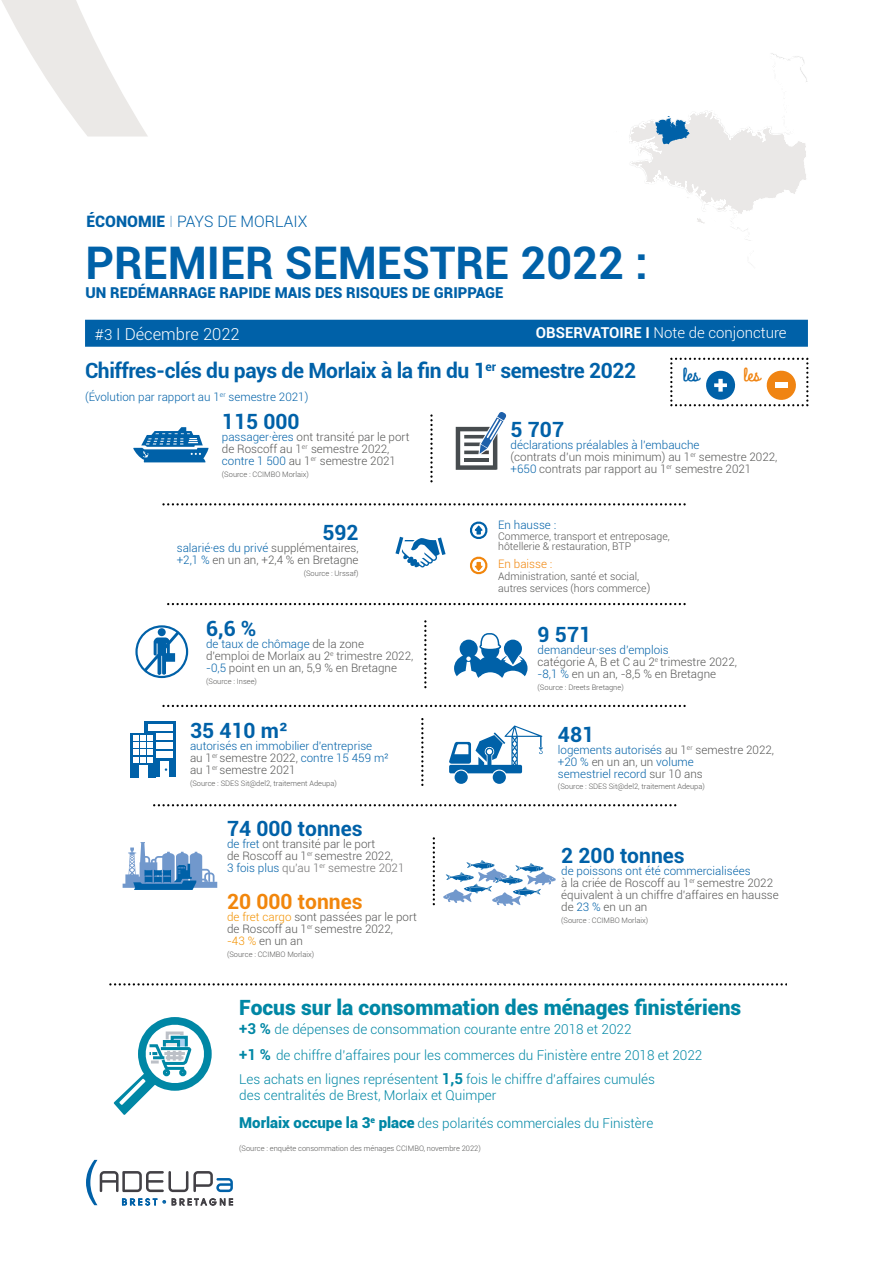
<style>
.page{position:relative;width:893px;height:1263px;background:#fff}
.page>*{position:absolute;margin:0;border:0;box-sizing:border-box;transform-origin:0 0}
.t1{font:700 45px "Roboto";color:#0061a8}
.t2{font:700 21px "Roboto";letter-spacing:-.02em;color:#0061a8}
.t3{font:900 21px "Roboto";color:#0087a5}
.t4{font:700 21px "Roboto";color:#0061a8}
.t5{font:700 21px "Roboto";color:#f1860c}
.t6{font:19.65px "Grand Hotel";color:#0061a8}
.t7{font:19.65px "Grand Hotel";color:#f08412}
.t8{font:300 16.5px "Roboto";color:#fff}
.t9{font:300 15.75px "Roboto";color:#0061a8}
.t10{font:900 15px "Roboto";color:#0061a8}
.t11{font:300 15px "Roboto";color:#fff}
.t12{font:300 13.5px/24.6px "Roboto";color:#0087a5}
.t13{font:300 11.7px/12px "Roboto";color:#575756}
.t14{font:300 11.7px/12px "Roboto";color:#0061a8}
.t15{font:300 11.7px "Roboto";color:#f1860c}
.t16{font:300 11.55px "Roboto";color:#0061a8}
.t17{font:300 10.5px/10.5px "Roboto";color:#575756}
.t18{font:9.15px "Solomon";letter-spacing:.27em;color:#424045}
.t19{font:9.15px "Solomon";letter-spacing:.29em;color:#0061a8}
.t20{font:300 7.5px "Roboto";color:#575756}
.s1{font-weight:900}
.s2{font-weight:100}
.s3{font-size:15px}
.s4{font-weight:700}
.s5{color:#0061a8}
.s6{color:#575756}
.s7{color:#706f6f}
.s8{color:#f39200}
.s9{font-size:11.7px}
.s10{font-weight:700;font-size:15px}
.s11{font-weight:900;font-size:15px}
</style>
<div class="page">
<svg style="left:456px;top:412px;width:50px;height:58px"></svg>
<svg style="left:395px;top:537px;width:51px;height:30px"></svg>
<svg style="left:470px;top:556px;width:18px;height:19px"></svg>
<svg style="left:470px;top:521px;width:18px;height:18px"></svg>
<div style="left:145px;top:721px;width:31px;height:56px;background:#0061a8"></div>
<div style="left:148px;top:724px;width:25px;height:7px;background:#fff"></div>
<div style="left:148px;top:742px;width:25px;height:7px;background:#fff"></div>
<div style="left:148px;top:733px;width:24px;height:7px;background:#fff"></div>
<div style="left:148px;top:751px;width:25px;height:7px;background:#fff"></div>
<div style="left:130px;top:733px;width:26px;height:44px;background:#0061a8"></div>
<svg style="left:133px;top:735px;width:20px;height:27px"></svg>
<div style="left:160px;top:761px;width:8px;height:16px;background:#fff"></div>
<div style="left:139px;top:765px;width:9px;height:12px;background:#fff"></div>
<svg style="left:135px;top:625px;width:53px;height:53px"></svg>
<svg style="left:454px;top:633px;width:73px;height:45px"></svg>
<svg style="left:449px;top:725px;width:94px;height:59px"></svg>
<svg style="left:443px;top:860px;width:113px;height:46px"></svg>
<svg style="left:430px;top:415px;width:3px;height:68px"></svg>
<svg style="left:163px;top:705px;width:522px;height:2px"></svg>
<svg style="left:424px;top:620px;width:2px;height:67px"></svg>
<svg style="left:421px;top:718px;width:2px;height:67px"></svg>
<svg style="left:163px;top:503px;width:522px;height:2px"></svg>
<svg style="left:167px;top:603px;width:518px;height:2px"></svg>
<svg style="left:109px;top:983px;width:677px;height:2px"></svg>
<svg style="left:133px;top:427px;width:76px;height:35px"></svg>
<svg style="left:154px;top:804px;width:521px;height:2px"></svg>
<svg style="left:123px;top:842px;width:94px;height:48px"></svg>
<svg style="left:433px;top:837px;width:2px;height:67px"></svg>
<svg style="left:114px;top:1017px;width:98px;height:98px"></svg>
<div style="left:179px;top:1069px;width:7px;height:7px;border:3px solid #0087a5;border-radius:50%"></div>
<svg style="left:670px;top:358px;width:138px;height:48px"></svg>
<div style="left:775px;top:383px;width:13px;height:5px;background:#fff"></div>
<svg style="left:629px;top:53px;width:179px;height:212px"></svg>
<svg style="left:1px;top:0;width:146px;height:136px"></svg>
<div style="left:85px;top:320px;width:723px;height:27px;background:#0061a8"></div>
<div style="left:742px;top:241px;width:94px;height:9px;background:#fff"></div>
<svg style="left:86px;top:1160px;width:147px;height:45px"></svg>
<h3 class="t9" style="left:86px;top:210px;width:223px"><span class="s1">ÉCONOMIE</span> <span class="s2">I</span> PAYS DE MORLAIX</h3>
<h1 class="t1" style="left:85px;top:231px;width:564px">PREMIER SEMESTRE 2022 :</h1>
<p class="t10" style="left:85px;top:282px;width:420px">UN REDÉMARRAGE RAPIDE MAIS DES RISQUES DE GRIPPAGE</p>
<h3 class="t8" style="left:95px;top:323px;width:146px"><span class="s3">#3</span> I Décembre 2022</h3>
<p class="t11" style="left:536px;top:323px;width:252px"><span class="s4">OBSERVATOIRE I</span> Note de conjoncture</p>
<h2 class="t2" style="left:85px;top:356px;width:553px">Chiffres-clés du pays de Morlaix à la fin du 1<sup>er</sup> semestre 2022</h2>
<p class="t16" style="left:85px;top:389px;width:225px">(Évolution par rapport au 1<sup>er</sup> semestre 2021)</p>
<h2 class="t2" style="left:511px;top:415px;width:55px">5 707</h2>
<p class="t13" style="left:511px;top:439px;width:268px"><span class="s5">déclarations préalables à l’embauche<br></span>(contrats d’un mois minimum) au 1<sup>er</sup> semestre 2022, <span class="s5">+650</span> contrats par rapport au 1<sup>er</sup> semestre 2021</p>
<h3 class="t6" style="left:683px;top:362px;width:18px">les</h3>
<h3 class="t7" style="left:743px;top:362px;width:18px">les</h3>
<h2 class="t2" style="left:222px;top:407px;width:79px">115 000</h2>
<p class="t13" style="left:222px;top:431px;width:189px"><span class="s5">passager·ères</span> ont transité par le port de Roscoff au 1<sup>er</sup> semestre 2022, <span class="s5">contre 1 500</span> au 1<sup>er</sup> semestre 2021</p>
<p class="t20" style="left:222px;top:469px;width:89px">(Source : CCIMBO Morlaix)</p>
<h2 class="t2" style="left:322px;top:518px;width:38px">592</h2>
<p class="t13" style="left:177px;top:541px;width:183px"><span class="s5">salarié·es du privé</span> supplémentaires, <span class="s5">+2,1 %</span> en un an, +2,4 % en Bretagne</p>
<p class="t20" style="left:304px;top:568px;width:56px">(Source : Urssaf)</p>
<h2 class="t2" style="left:206px;top:614px;width:52px">6,6 %</h2>
<p class="t13" style="left:206px;top:638px;width:209px"><span class="s5">de taux de chômage</span> de la zone<br>d’emploi de Morlaix au 2<sup>e</sup> trimestre 2022, <span class="s5">-0,5</span> point en un an, 5,9 % en Bretagne</p>
<p class="t20" style="left:206px;top:676px;width:52px">(Source : Insee)</p>
<h2 class="t2" style="left:190px;top:716px;width:99px">35 410 m²</h2>
<p class="t14" style="left:190px;top:739px;width:201px">autorisés en immobilier d’entreprise<br><span class="s6">au 1</span><sup>er</sup> <span class="s6">semestre 2022,</span> contre 15 459 m² <span class="s6">au 1</span><sup>er</sup> <span class="s6">semestre 2021</span></p>
<p class="t20" style="left:190px;top:778px;width:148px">(Source : SDES Sit@del2, traitement Adeupa)</p>
<h2 class="t4" style="left:227px;top:813px;width:137px">74 000 tonnes</h2>
<p class="t13" style="left:227px;top:837px;width:179px"><span class="s5">de fret</span> ont transité par le port<br>de Roscoff au 1<sup>er</sup> semestre 2022,<br><span class="s5">3 fois plus</span> <span class="s7">qu’au 1</span><sup>er</sup> <span class="s7">semestre 2021</span></p>
<h2 class="t5" style="left:227px;top:887px;width:137px">20 000 tonnes</h2>
<p class="t13" style="left:227px;top:910px;width:191px"><span class="s8">de fret cargo</span> sont passées par le port de Roscoff au 1<sup>er</sup> semestre 2022,<br><span class="s8">-43 %</span> en un an</p>
<p class="t20" style="left:227px;top:949px;width:89px">(Source : CCIMBO Morlaix)</p>
<p class="t14" style="left:498px;top:518px;width:60px">En hausse :</p>
<p class="t17" style="left:498px;top:530px;width:173px">Commerce, transport et entreposage, hôtellerie &amp; restauration, BTP</p>
<p class="t15" style="left:498px;top:556px;width:56px">En baisse :</p>
<p class="t17" style="left:498px;top:570px;width:154px;line-height:12px">Administration, santé et social, autres services (hors commerce<span class="s9">)</span></p>
<h2 class="t2" style="left:538px;top:620px;width:55px">9 571</h2>
<p class="t13" style="left:538px;top:643px;width:201px"><span class="s5">demandeur·ses d’emplois<br></span>catégorie A, B et C au 2<sup>e</sup> trimestre 2022, <span class="s5">-8,1 %</span> en un an, -8,5 % en Bretagne</p>
<p class="t20" style="left:538px;top:682px;width:88px">(Source : Dreets Bretagne)</p>
<h2 class="t2" style="left:558px;top:719px;width:38px">481</h2>
<p class="t14" style="left:558px;top:743px;width:218px">logements autorisés <span class="s6">au 1</span><sup>er</sup> <span class="s6">semestre 2022, </span>+20 % <span class="s6">en un an, un</span> volume<br>semestriel record <span class="s6">sur 10 ans</span></p>
<p class="t20" style="left:558px;top:781px;width:148px">(Source : SDES Sit@del2, traitement Adeupa)</p>
<h2 class="t4" style="left:561px;top:840px;width:125px">2 200 tonnes</h2>
<p class="t13" style="left:561px;top:864px;width:219px"><span class="s5">de poissons ont été commercialisées<br></span>à la criée de Roscoff au 1<sup>er</sup> semestre 2022 équivalent à un chiffre d’affaires en hausse de <span class="s5">23 %</span> en un an</p>
<p class="t20" style="left:561px;top:915px;width:89px">(Source : CCIMBO Morlaix)</p>
<h2 class="t3" style="left:239px;top:993px;width:504px">Focus sur la consommation des ménages finistériens</h2>
<p class="t12" style="left:239px;top:1017px;width:465px"><span class="s10">+3 %</span> de dépenses de consommation courante entre 2018 et 2022<br><span class="s10">+1 %</span> de chiffre d’affaires pour les commerces du Finistère entre 2018 et 2022<br>Les achats en lignes représentent <span class="s10">1,5</span> fois le chiffre d'affaires cumulés</p>
<p class="t12" style="left:239px;top:1080px;width:416px;line-height:27.9px">des centralités de Brest, Morlaix et Quimper<br><span class="s11">Morlaix occupe la 3</span><sup>e</sup> <span class="s11">place</span> des polarités commerciales du Finistère</p>
<p class="t20" style="left:239px;top:1143px;width:243px">(Source : enquête consommation des ménages CCIMBO, novembre 2022)</p>
<p class="t19" style="left:122px;top:1197px;width:37px">BREST</p>
<p class="t18" style="left:171px;top:1197px;width:64px">BRETAGNE</p>
</div>
